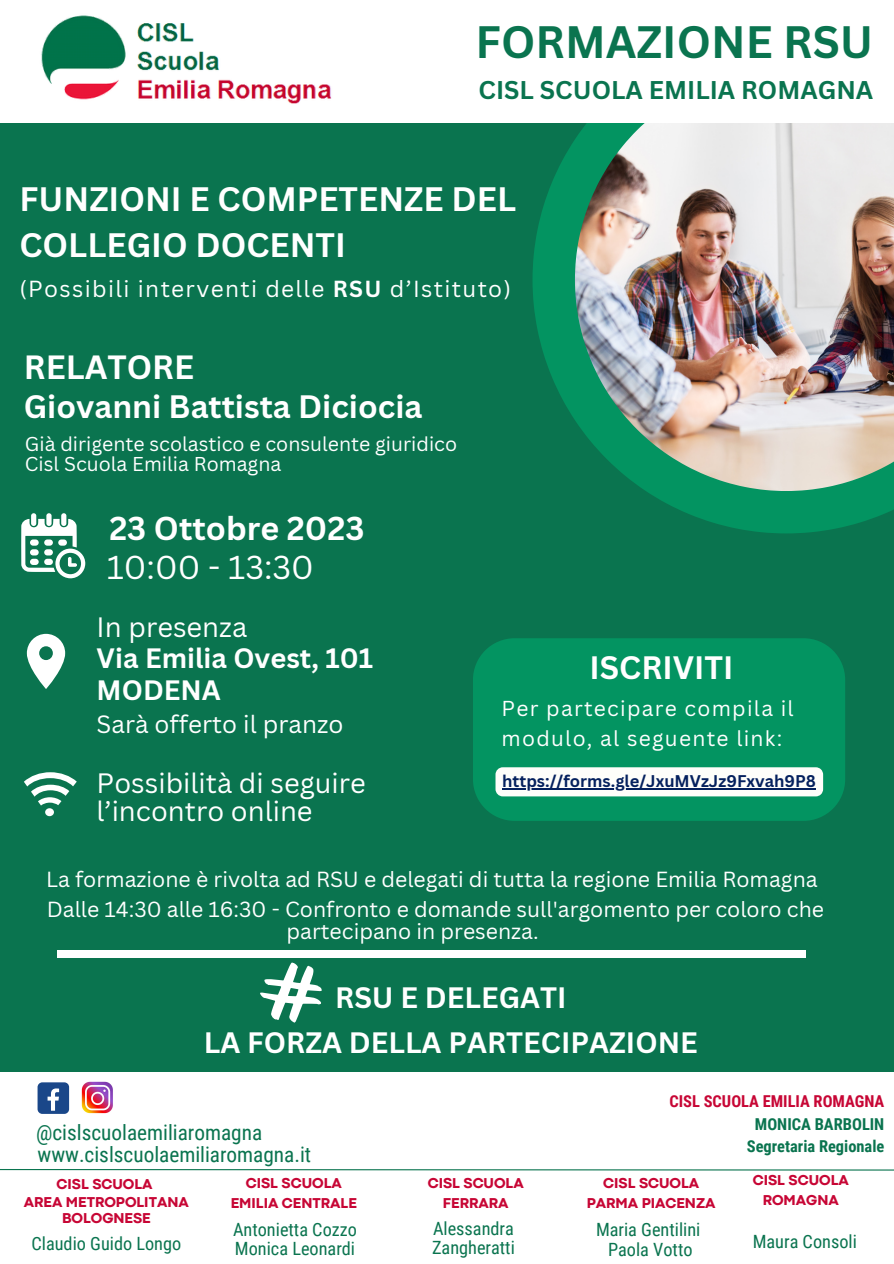
<style>
.page{position:relative;width:894px;height:1264px;background:#fff}
.page>*{position:absolute;margin:0;border:0;box-sizing:border-box;transform-origin:0 0}
.t1{font:700 44.1px "Canva Sans";color:#0a744f}
.t2{font:700 33px/46.2px "Canva Sans";color:#fff}
.t3{font:700 32.7px "Canva Sans";color:#fff}
.t4{font:700 32.25px "Canva Sans";color:#fff}
.t5{font:32.25px "Canva Sans";color:#fff}
.t6{font:700 31.5px "Canva Sans";color:#fff}
.t7{font:700 28.65px "Canva Sans";color:#fff}
.t8{font:27.3px/28.2px "Canva Sans";color:#fff}
.t9{font:700 27.3px "Canva Sans";color:#fff}
.t10{font:700 24.9px "Canva Sans";color:#0a744f}
.t11{font:24.3px "Canva Sans";color:#fff}
.t12{font:22.65px "Canva Sans";letter-spacing:.06em;color:#fff}
.t13{font:21.3px "Canva Sans";color:#fff}
.t14{font:21.3px "Roboto Condensed";color:#0a744f}
.t15{font:21px/30.5px "Canva Sans";letter-spacing:.06em;color:#fff}
.t16{font:19.5px/20.2px "Canva Sans";color:#fff}
.t17{font:18.3px/19.2px "Roboto Condensed";color:#0a744f}
.t18{font:700 16.5px "Canva Sans";color:#05215e}
.t19{font:700 16.35px "Roboto Condensed";color:#0a744f}
.t20{font:700 16.35px "Roboto Condensed";color:#c70635}
.t21{font:800 14.85px/20.2px "Codec Pro";color:#c70635;text-align:center}
.s1{font-weight:700}
</style>
<div class="page">
<div style="left:0;top:0;width:893px;height:1263px;background:#0a744f"></div>
<svg style="left:532px;top:141px;width:361px;height:392px"></svg>
<img style="left:574px;top:123px;width:319px;height:367px">
<div style="left:0;top:0;width:893px;height:123px;background:#fff"></div>
<img style="left:41px;top:15px;width:291px;height:89px">
<div style="left:0;top:1072px;width:893px;height:191px;background:#fff"></div>
<img style="left:81px;top:1081px;width:32px;height:33px">
<div style="left:38px;top:1082px;width:31px;height:31px;background:#1a4789;border-radius:5px"></div>
<svg style="left:48px;top:1088px;width:11px;height:22px"></svg>
<div style="left:473px;top:638px;width:371px;height:182px;background:#039461"></div>
<svg style="left:0;top:1169px;width:893px;height:2px;background:#73af9a"></svg>
<div style="left:58px;top:949px;width:748px;height:8px;background:#fff"></div>
<div style="left:31px;top:513px;width:5px;height:13px;background:#fff;border-radius:3px"></div>
<div style="left:46px;top:513px;width:6px;height:13px;background:#fff;border-radius:3px"></div>
<div style="left:61px;top:513px;width:5px;height:13px;background:#fff;border-radius:3px"></div>
<svg style="left:21px;top:519px;width:64px;height:59px"></svg>
<svg style="left:27px;top:634px;width:38px;height:55px"></svg>
<div style="left:45px;top:808px;width:9px;height:8px;background:#fff;border-radius:50%"></div>
<svg style="left:24px;top:772px;width:53px;height:33px"></svg>
<svg style="left:255px;top:957px;width:73px;height:66px"></svg>
<svg style="left:495px;top:767px;width:327px;height:29px;background:#f2f5f2"></svg>
<hr style="left:502px;top:788px;width:313px;height:1px;background:#05215e">
<p class="t1" style="left:475px;top:11px;width:399px">FORMAZIONE RSU</p>
<p class="t10" style="left:478px;top:72px;width:396px">CISL SCUOLA EMILIA ROMAGNA</p>
<p class="t2" style="left:19px;top:175px;width:498px">FUNZIONI E COMPETENZE DEL<br>COLLEGIO DOCENTI</p>
<p class="t12" style="left:19px;top:272px;width:493px">(Possibili interventi delle <span class="s1">RSU</span> d’Istituto)</p>
<p class="t3" style="left:24px;top:344px;width:172px">RELATORE</p>
<p class="t6" style="left:24px;top:384px;width:400px">Giovanni Battista Diciocia</p>
<p class="t16" style="left:25px;top:433px;width:433px">Già dirigente scolastico e consulente giuridico<br>Cisl Scuola Emilia Romagna</p>
<p class="t4" style="left:109px;top:506px;width:256px">23 Ottobre 2023</p>
<p class="t5" style="left:107px;top:544px;width:208px">10:00 - 13:30</p>
<p class="t8" style="left:97px;top:612px;width:152px">In presenza</p>
<p class="t9" style="left:97px;top:639px;width:278px">Via Emilia Ovest, 101</p>
<p class="t9" style="left:97px;top:670px;width:126px">MODENA</p>
<p class="t11" style="left:97px;top:707px;width:248px">Sarà offerto il pranzo</p>
<p class="t8" style="left:97px;top:768px;width:270px">Possibilità di seguire l’incontro online</p>
<p class="t6" style="left:589px;top:645px;width:145px">ISCRIVITI</p>
<p class="t15" style="left:501px;top:692px;width:293px">Per partecipare compila il modulo, al seguente link:</p>
<p class="t18" style="left:502px;top:769px;width:315px">https://forms.gle/JxuMVzJz9Fxvah9P8</p>
<p class="t13" style="left:46px;top:864px;width:773px">La formazione è rivolta ad RSU e delegati di tutta la regione Emilia Romagna</p>
<p class="t13" style="left:47px;top:894px;width:778px">Dalle 14:30 alle 16:30 - Confronto e domande sull'argomento per coloro che</p>
<p class="t13" style="left:286px;top:916px;width:253px">partecipano in presenza.</p>
<p class="t7" style="left:335px;top:977px;width:233px">RSU E DELEGATI</p>
<p class="t7" style="left:204px;top:1022px;width:495px">LA FORZA DELLA PARTECIPAZIONE</p>
<p class="t20" style="left:669px;top:1092px;width:216px">CISL SCUOLA EMILIA ROMAGNA</p>
<p class="t19" style="left:754px;top:1114px;width:131px">MONICA BARBOLIN</p>
<p class="t19" style="left:746px;top:1137px;width:139px">Segretaria Regionale</p>
<p class="t14" style="left:36px;top:1120px;width:228px">@cislscuolaemiliaromagna</p>
<p class="t14" style="left:38px;top:1142px;width:275px">www.cislscuolaemiliaromagna.it</p>
<p class="t21" style="left:231px;top:1173px;width:127px">CISL SCUOLA<br>EMILIA CENTRALE</p>
<p class="t21" style="left:427px;top:1173px;width:97px">CISL SCUOLA<br>FERRARA</p>
<p class="t21" style="left:586px;top:1174px;width:130px">CISL SCUOLA<br>PARMA PIACENZA</p>
<p class="t17" style="left:233px;top:1219px;width:125px">Antonietta Cozzo</p>
<p class="t17" style="left:235px;top:1238px;width:122px">Monica Leonardi</p>
<p class="t21" style="left:752px;top:1170px;width:97px">CISL SCUOLA<br>ROMAGNA</p>
<p class="t17" style="left:752px;top:1231px;width:106px">Maura Consoli</p>
<p class="t21" style="left:57px;top:1175px;width:97px">CISL SCUOLA</p>
<p class="t21" style="left:24px;top:1195px;width:166px;line-height:15.8px">AREA METROPOLITANA<br>BOLOGNESE</p>
<p class="t17" style="left:31px;top:1234px;width:151px">Claudio Guido Longo</p>
<p class="t17" style="left:432px;top:1218px;width:84px">Alessandra<br>Zangheratti</p>
<p class="t17" style="left:596px;top:1220px;width:106px">Maria Gentilini</p>
<p class="t17" style="left:608px;top:1239px;width:86px">Paola Votto</p>
</div>
